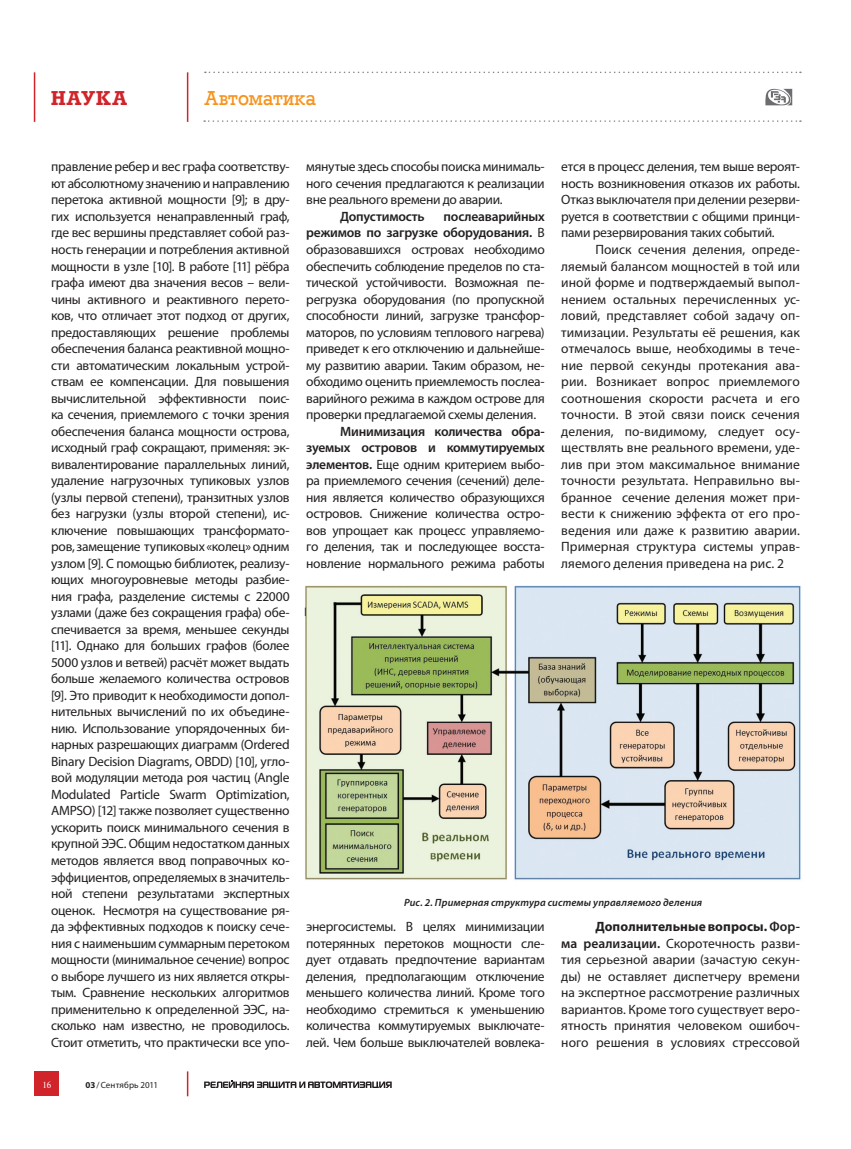
<style>
.page{position:relative;width:851px;height:1149px;background:#fff}
.page>*{position:absolute;margin:0;border:0;box-sizing:border-box;transform-origin:0 0}
.Подраздел{font:19.5px "Rodeo";letter-spacing:.005em;color:#f7931d}
.РАЗДЕЛ{font:700 19.5px "Rodeo";letter-spacing:.03em;color:#d1232a}
.Текст_основной{font:13.5px/16.5px "Myriad Pro";letter-spacing:-.015em;color:#231f20;text-align:justify}
.Текст_основной-2{font:600 13.5px "Myriad Pro";letter-spacing:-.015em;color:#231f20}
.Подписи_к_рисункам{font:italic 600 10.5px "Myriad Pro";letter-spacing:.015em;color:#231f20}
.t1{font:9px "Myriad Pro";letter-spacing:.01em;color:#231f20}
.t2{font:9px "Newton C";color:#fff}
.s1{font-weight:600}
.s2{font-weight:700}
</style>
<div class="page">
<svg style="left:205px;top:72px;width:595px;height:1px"></svg>
<svg style="left:204px;top:120px;width:596px;height:2px"></svg>
<hr style="left:34px;top:72px;width:1px;height:50px;background:#d1232a">
<hr style="left:187px;top:72px;width:1px;height:50px;background:#d1232a">
<div style="left:35px;top:1071px;width:24px;height:24px;background:#d1232a"></div>
<svg style="left:187px;top:1071px;width:1px;height:24px"></svg>
<svg style="left:204px;top:1080px;width:187px;height:7px"></svg>
<svg style="left:765px;top:89px;width:27px;height:16px"></svg>
<img style="left:304px;top:585px;width:497px;height:295px">
<p class="РАЗДЕЛ" style="left:51px;top:87px;width:78px">НАУКА</p>
<p class="Подраздел" style="left:204px;top:87px;width:113px">Автоматика</p>
<p class="Текст_основной" style="left:51px;top:158px;width:240px">правление ребер и вес графа соответству&shy;ют абсолютному значению и направлению перетока активной мощности [9]; в дру&shy;гих используется ненаправленный граф, где вес вершины представляет собой раз&shy;ность генерации и потребления активной мощности в узле [10]. В работе [11] рёбра графа имеют два значения весов – вели&shy;чины активного и реактивного перето&shy;ков, что отличает этот подход от других, предоставляющих решение проблемы обеспечения баланса реактивной мощно&shy;сти автоматическим локальным устрой&shy;ствам ее компенсации. Для повышения вычислительной эффективности поис&shy;ка сечения, приемлемого с точки зрения обеспечения баланса мощности острова, исходный граф сокращают, применяя: эк&shy;вивалентирование параллельных линий, удаление нагрузочных тупиковых узлов (узлы первой степени), транзитных узлов без нагрузки (узлы второй степени), ис&shy;ключение повышающих трансформато&shy;ров, замещение тупиковых «колец» одним узлом [9]. С помощью библиотек, реализу&shy;ющих многоуровневые методы разбие&shy;ния графа, разделение системы с 22000 узлами (даже без сокращения графа) обе&shy;спечивается за время, меньшее секунды [11]. Однако для больших графов (более 5000 узлов и ветвей) расчёт может выдать больше желаемого количества островов [9]. Это приводит к необходимости допол&shy;нительных вычислений по их объедине&shy;нию. Использование упорядоченных би&shy;нарных разрешающих диаграмм (Ordered Binary Decision Diagrams, OBDD) [10], угло&shy;вой модуляции метода роя частиц (Angle Modulated Particle Swarm Optimization, AMPSO) [12] также позволяет существенно ускорить поиск минимального сечения в крупной ЭЭС. Общим недостатком данных методов является ввод поправочных ко&shy;эффициентов, определяемых в значитель&shy;ной степени результатами экспертных оценок. Несмотря на существование ря&shy;да эффективных подходов к поиску сече&shy;ния с наименьшим суммарным перетоком мощности (минимальное сечение) вопрос о выборе лучшего из них является откры&shy;тым. Сравнение нескольких алгоритмов применительно к определенной ЭЭС, на&shy;сколько нам известно, не проводилось.<br>Стоит отметить, что практически все упо-</p>
<p class="Текст_основной" style="left:306px;top:158px;width:240px">мянутые здесь способы поиска минималь&shy;ного сечения предлагаются к реализации вне реального времени до аварии.</p>
<p class="Текст_основной" style="left:561px;top:158px;width:240px">ется в процесс деления, тем выше вероят&shy;ность возникновения отказов их работы.<br>Отказ выключателя при делении резерви&shy;руется в соответствии с общими принци&shy;пами резервирования таких событий.</p>
<p class="Текст_основной" style="left:561px;top:241px;width:240px;text-indent:34px">Поиск сечения деления, опреде&shy;ляемый балансом мощностей в той или иной форме и подтверждаемый выпол&shy;нением остальных перечисленных ус&shy;ловий, представляет собой задачу оп&shy;тимизации. Результаты её решения, как отмечалось выше, необходимы в тече&shy;ние первой секунды протекания ава&shy;рии. Возникает вопрос приемлемого соотношения скорости расчета и его точности. В этой связи поиск сечения деления, по-видимому, следует осу&shy;ществлять вне реального времени, уде&shy;лив при этом максимальное внимание точности результата. Неправильно вы&shy;бранное сечение деления может при&shy;вести к снижению эффекта от его про&shy;ведения или даже к развитию аварии.<br>Примерная структура системы управ&shy;ляемого деления приведена на рис. 2</p>
<p class="Текст_основной" style="left:306px;top:208px;width:240px;text-indent:137px"><span class="s1">послеаварийных режимов по загрузке оборудования.</span> В образовавшихся островах необходимо обеспечить соблюдение пределов по ста&shy;тической устойчивости. Возможная пе&shy;регрузка оборудования (по пропускной способности линий, загрузке трансфор&shy;маторов, по условиям теплового нагрева) приведет к его отключению и дальнейше&shy;му развитию аварии. Таким образом, не&shy;обходимо оценить приемлемость послеа&shy;варийного режима в каждом острове для проверки предлагаемой схемы деления.</p>
<p class="Текст_основной" style="left:306px;top:422px;width:240px;text-indent:34px"><span class="s1">Минимизация количества обра&shy;зуемых островов и коммутируемых элементов.</span> Еще одним критерием выбо&shy;ра приемлемого сечения (сечений) деле&shy;ния является количество образующихся островов. Снижение количества остро&shy;вов упрощает как процесс управляемо&shy;го деления, так и последующее восста&shy;новление нормального режима работы</p>
<p class="Текст_основной-2" style="left:340px;top:208px;width:86px">Допустимость</p>
<p class="Подписи_к_рисункам" style="left:404px;top:895px;width:299px">Рис. 2. Примерная структура системы управляемого деления</p>
<p class="Текст_основной" style="left:561px;top:917px;width:240px;text-indent:34px"><span class="s2">Дополнительные вопросы.</span> <span class="s1">Фор&shy;ма реализации.</span> Скоротечность разви&shy;тия серьезной аварии (зачастую секун&shy;ды) не оставляет диспетчеру времени на экспертное рассмотрение различных вариантов. Кроме того существует веро&shy;ятность принятия человеком ошибоч&shy;ного решения в условиях стрессовой</p>
<p class="Текст_основной" style="left:306px;top:917px;width:240px">энергосистемы. В целях минимизации потерянных перетоков мощности сле&shy;дует отдавать предпочтение вариантам деления, предполагающим отключение меньшего количества линий. Кроме того необходимо стремиться к уменьшению количества коммутируемых выключате&shy;лей. Чем больше выключателей вовлека-</p>
<p class="t2" style="left:42px;top:1079px;width:10px">16</p>
<p class="t1" style="left:86px;top:1078px;width:74px"><span class="s2">03</span>/Сентябрь 2011</p>
</div>
